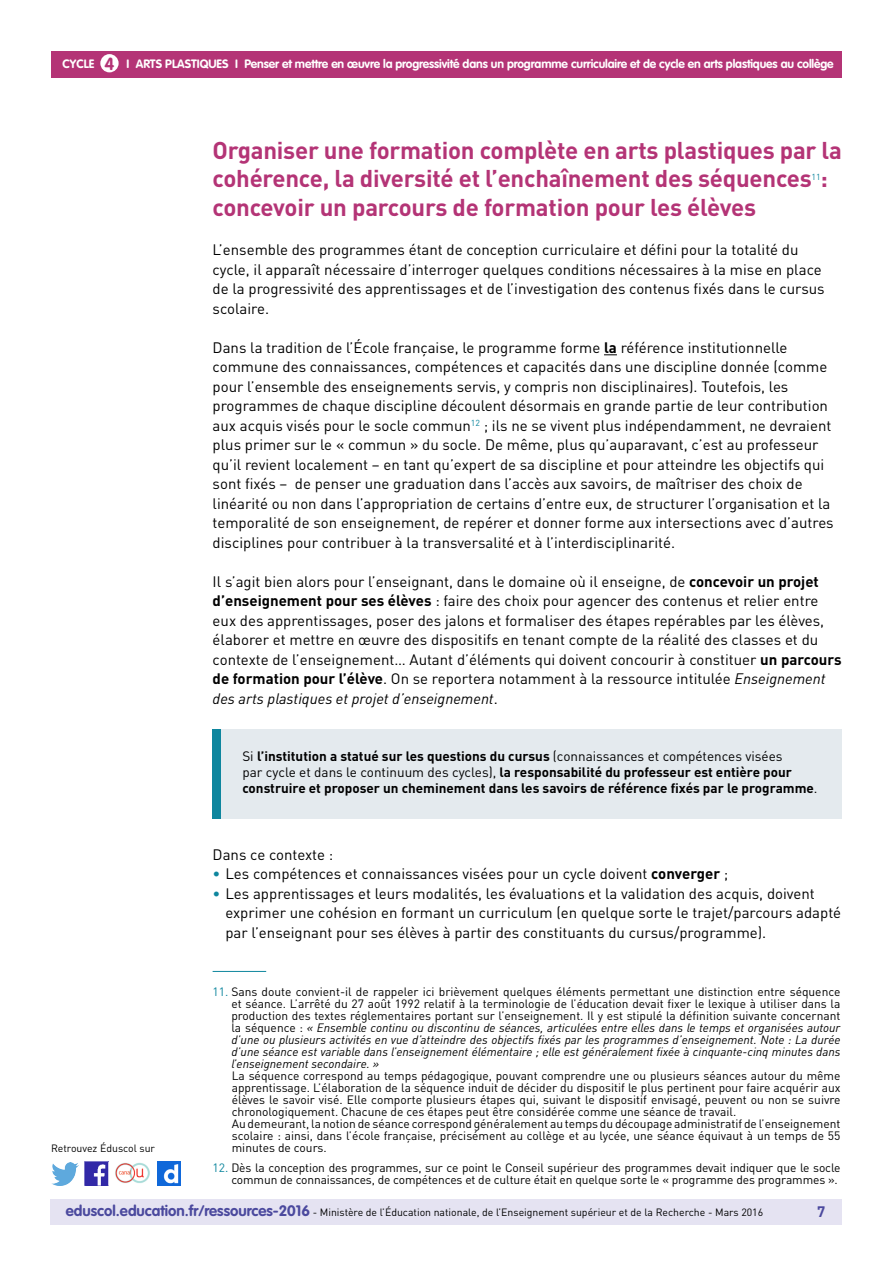
<style>
.page{position:relative;width:893px;height:1263px;background:#fff}
.page>*{position:absolute;margin:0;border:0;box-sizing:border-box;transform-origin:0 0}
._03_Titre_de_niveau{font:700 24px/28.8px "DIN Pro";letter-spacing:-.01em;color:#b43476}
.t1{font:700 17.25px "VAG Rounded Std";color:#b43476}
._06_Texte_courant{font:15px/19.5px "DIN Pro";color:#000}
.t2{font:700 15px "DIN Pro";color:#4b499e}
.t3{font:700 13.5px/16.2px "DIN Pro";color:#000}
._13_Note_bas_de_page{font:12px/12px "DIN Pro";letter-spacing:-.01em;color:#000;text-align:justify}
._13_Note_bas_de_page-2{font:italic 12px/12px "DIN Pro";color:#000;text-align:justify}
.t4{font:700 12px "VAG Rounded Std";letter-spacing:-.01em;color:#fff}
.t5{font:10.5px "DIN Pro";color:#000}
._03_Titre_de_niveau-2{font:8.7px "DIN Pro";color:#0e869e}
.s1{font-weight:700}
.s2{font-style:italic}
.s3{font-weight:400}
.s4{color:#0e869e}
.s5{font-style:normal;color:#0e869e}
.s6{font-style:normal}
.s7{font-family:"VAG Rounded Std";font-weight:700;font-size:15px;color:#4b499e}
</style>
<div class="page">
<div style="left:50px;top:1199px;width:791px;height:26px;background:#e5e3f2"></div>
<div style="left:51px;top:51px;width:791px;height:27px;background:#b43476"></div>
<div style="left:100px;top:54px;width:19px;height:18px;background:#fff;border-radius:50%"></div>
<img style="left:85px;top:1162px;width:23px;height:23px">
<img style="left:51px;top:1163px;width:28px;height:22px">
<img style="left:158px;top:1162px;width:22px;height:23px">
<img style="left:115px;top:1162px;width:35px;height:21px">
<svg style="left:604px;top:354px;width:13px;height:1px"></svg>
<div style="left:213px;top:729px;width:629px;height:89px;background:#e4eaee"></div>
<div style="left:213px;top:729px;width:8px;height:89px;background:#0e869e"></div>
<hr style="left:213px;top:971px;width:53px;height:1px;background:#0e869e">
<p class="t1" style="left:105px;top:53px;width:11px">4</p>
<p class="t4" style="left:244px;top:57px;width:591px">Penser et mettre en œuvre la progressivité dans un programme curriculaire et de cycle en arts plastiques au collège</p>
<p class="t4" style="left:63px;top:57px;width:33px">CYCLE</p>
<p class="t4" style="left:127px;top:57px;width:113px">I ARTS PLASTIQUES I</p>
<p class="_03_Titre_de_niveau" style="left:213px;top:135px;width:631px">Organiser une formation complète en arts plastiques par la cohérence, la diversité et l’enchaînement des séquences :</p>
<p class="_03_Titre_de_niveau-2" style="left:811px;top:171px;width:11px">11</p>
<p class="_03_Titre_de_niveau" style="left:213px;top:192px;width:545px">concevoir un parcours de formation pour les élèves</p>
<p class="_06_Texte_courant" style="left:213px;top:240px;width:614px">L’ensemble des programmes étant de conception curriculaire et défini pour la totalité du cycle, il apparaît nécessaire d’interroger quelques conditions nécessaires à la mise en place de la progressivité des apprentissages et de l’investigation des contenus fixés dans le cursus scolaire.</p>
<p class="_06_Texte_courant" style="left:213px;top:337px;width:623px">Dans la tradition de l’École française, le programme forme <span class="s1">la</span> référence institutionnelle commune des connaissances, compétences et capacités dans une discipline donnée (comme pour l’ensemble des enseignements servis, y compris non disciplinaires). Toutefois, les programmes de chaque discipline découlent désormais en grande partie de leur contribution aux acquis visés pour le socle commun<sup>12</sup> ; ils ne se vivent plus indépendamment, ne devraient plus primer sur le « commun » du socle. De même, plus qu’auparavant, c’est au professeur qu’il revient localement – en tant qu’expert de sa discipline et pour atteindre les objectifs qui sont fixés – de penser une graduation dans l’accès aux savoirs, de maîtriser des choix de linéarité ou non dans l’appropriation de certains d’entre eux, de structurer l’organisation et la temporalité de son enseignement, de repérer et donner forme aux intersections avec d’autres disciplines pour contribuer à la transversalité et à l’interdisciplinarité.</p>
<p class="_06_Texte_courant" style="left:213px;top:571px;width:630px">Il s’agit bien alors pour l’enseignant, dans le domaine où il enseigne, de <span class="s1">concevoir un projet d’enseignement pour ses élèves</span> : faire des choix pour agencer des contenus et relier entre eux des apprentissages, poser des jalons et formaliser des étapes repérables par les élèves, élaborer et mettre en œuvre des dispositifs en tenant compte de la réalité des classes et du contexte de l’enseignement… Autant d’éléments qui doivent concourir à constituer <span class="s1">un parcours de formation pour l’élève</span>. On se reportera notamment à la ressource intitulée <span class="s2">Enseignement des arts plastiques et projet d’enseignement</span>.</p>
<p class="t3" style="left:242px;top:747px;width:577px"><span class="s3">Si</span> l’institution a statué sur les questions du cursus <span class="s3">(connaissances et compétences visées<br>par cycle et dans le continuum des cycles),</span> la responsabilité du professeur est entière pour construire et proposer un cheminement dans les savoirs de référence fixés par le programme<span class="s3">.</span></p>
<p class="t5" style="left:51px;top:1141px;width:106px">Retrouvez Éduscol sur</p>
<p class="_06_Texte_courant" style="left:213px;top:844px;width:122px">Dans ce contexte :</p>
<p class="_06_Texte_courant" style="left:213px;top:863px;width:517px"><span class="s4">•</span> Les compétences et connaissances visées pour un cycle doivent <span class="s1">converger</span> ;</p>
<p class="_06_Texte_courant" style="left:225px;top:883px;width:617px;text-indent:-13px"><span class="s4">•</span> Les apprentissages et leurs modalités, les évaluations et la validation des acquis, doivent exprimer une cohésion en formant un curriculum (en quelque sorte le trajet/parcours adapté par l’enseignant pour ses élèves à partir des constituants du cursus/programme).</p>
<p class="_13_Note_bas_de_page-2" style="left:231px;top:985px;width:611px;text-indent:-19px"><span class="s5">11.</span> <span class="s6">Sans doute convient-il de rappeler ici brièvement quelques éléments permettant une distinction entre séquence et séance. L’arrêté du 27 août 1992 relatif à la terminologie de l’éducation devait fixer le lexique à utiliser dans la production des textes réglementaires portant sur l’enseignement. Il y est stipulé la définition suivante concernant la séquence :</span> « Ensemble continu ou discontinu de séances, articulées entre elles dans le temps et organisées autour d’une ou plusieurs activités en vue d’atteindre des objectifs fixés par les programmes d’enseignement. Note : La durée d’une séance est variable dans l’enseignement élémentaire ; elle est généralement fixée à cinquante-cinq minutes dans l’enseignement secondaire. »</p>
<p class="_13_Note_bas_de_page" style="left:232px;top:1069px;width:610px">La séquence correspond au temps pédagogique, pouvant comprendre une ou plusieurs séances autour du même apprentissage. L’élaboration de la séquence induit de décider du dispositif le plus pertinent pour faire acquérir aux élèves le savoir visé. Elle comporte plusieurs étapes qui, suivant le dispositif envisagé, peuvent ou non se suivre chronologiquement. Chacune de ces étapes peut être considérée comme une séance de travail.</p>
<p class="_13_Note_bas_de_page" style="left:232px;top:1117px;width:610px">Au demeurant, la notion de séance correspond généralement au temps du découpage administratif de l’enseignement scolaire : ainsi, dans l’école française, précisément au collège et au lycée, une séance équivaut à un temps de 55 minutes de cours.</p>
<p class="_13_Note_bas_de_page" style="left:213px;top:1162px;width:629px;text-align:right"><span class="s4">12.</span> Dès la conception des programmes, sur ce point le Conseil supérieur des programmes devait indiquer que le socle commun de connaissances, de compétences et de culture était en quelque sorte le « programme des programmes ».</p>
<p class="t5" style="left:66px;top:1205px;width:699px"><span class="s7">eduscol.education.fr/ressources-2016</span> - Ministère de l’Éducation nationale, de l’Enseignement supérieur et de la Recherche - Mars 2016</p>
<p class="t2" style="left:817px;top:1201px;width:10px">7</p>
</div>
